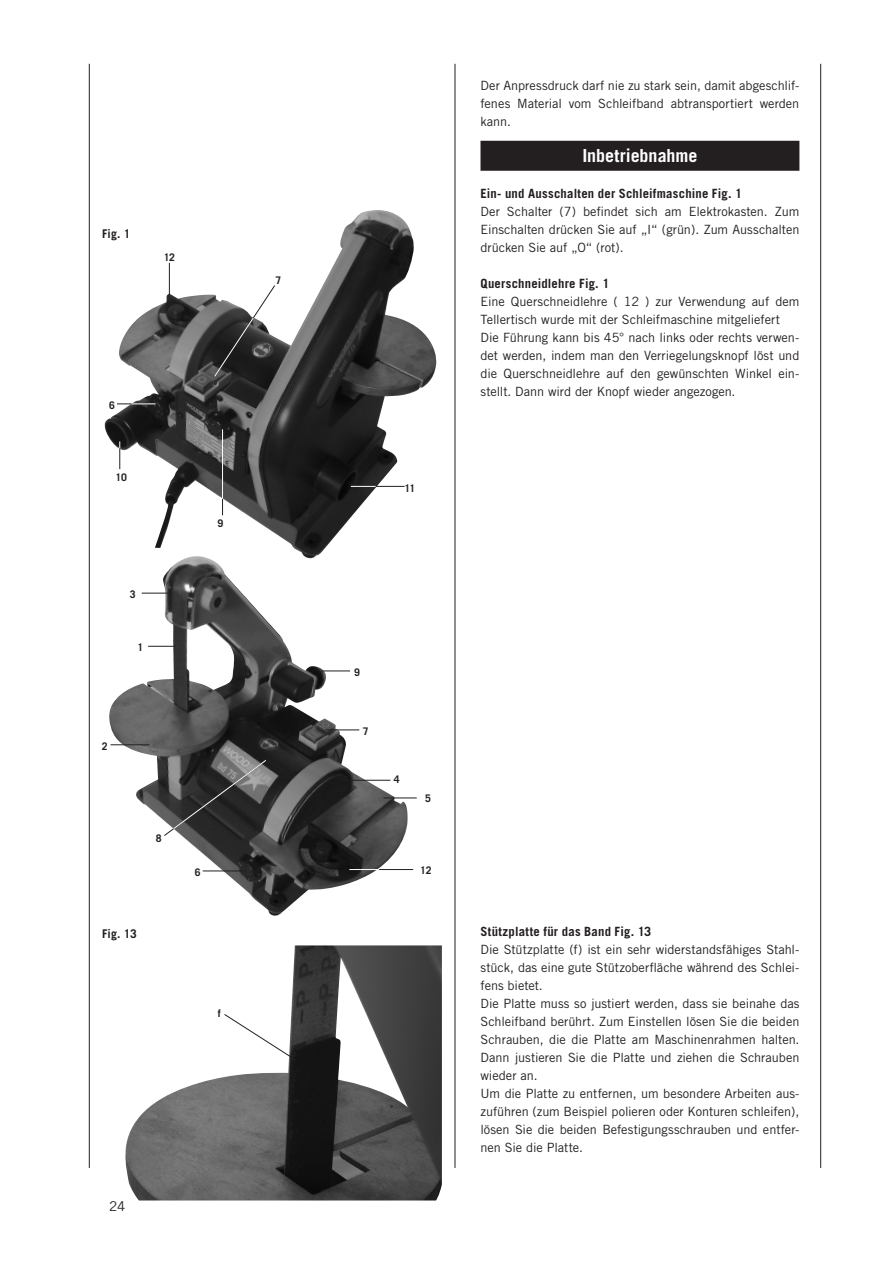
<style>
.page{position:relative;width:893px;height:1263px;background:#fff}
.page>*{position:absolute;margin:0;border:0;box-sizing:border-box;transform-origin:0 0}
.t1{font:700 18px "Trade Gothic";color:#fff}
.t2{font:13.5px "Trade Gothic";color:#231f20}
.t3{font:12.75px/18px "Trade Gothic";letter-spacing:-.005em;color:#231f20;text-align:justify}
.t4{font:700 12.75px "Trade Gothic";letter-spacing:.015em;color:#231f20}
.t5{font:700 12px "Trade Gothic";letter-spacing:.01em;color:#231f20}
.t6{font:700 10.5px "Trade Gothic";letter-spacing:-.04em;color:#231f20}
</style>
<div class="page">
<hr style="left:89px;top:64px;width:1px;height:1104px;background:#231f20">
<hr style="left:455px;top:64px;width:1px;height:1104px;background:#231f20">
<hr style="left:820px;top:64px;width:1px;height:1104px;background:#231f20">
<div style="left:480px;top:141px;width:319px;height:30px;background:#231f20"></div>
<img style="left:104px;top:210px;width:333px;height:346px">
<hr style="left:169px;top:263px;width:1px;height:32px;background:#231f20">
<hr style="left:117px;top:404px;width:39px;height:1px;background:#231f20">
<hr style="left:222px;top:429px;width:1px;height:86px;background:#231f20">
<hr style="left:351px;top:486px;width:54px;height:1px;background:#231f20">
<svg style="left:119px;top:441px;width:2px;height:28px"></svg>
<svg style="left:131px;top:403px;width:25px;height:1px"></svg>
<hr style="left:222px;top:429px;width:1px;height:70px;background:#fff">
<svg style="left:351px;top:486px;width:25px;height:1px"></svg>
<svg style="left:213px;top:285px;width:62px;height:93px"></svg>
<img style="left:109px;top:556px;width:299px;height:360px">
<svg style="left:148px;top:646px;width:28px;height:1px"></svg>
<svg style="left:142px;top:593px;width:29px;height:1px"></svg>
<svg style="left:322px;top:671px;width:28px;height:1px"></svg>
<hr style="left:325px;top:730px;width:34px;height:1px;background:#231f20">
<hr style="left:343px;top:780px;width:47px;height:1px;background:#231f20">
<hr style="left:383px;top:798px;width:34px;height:1px;background:#231f20">
<hr style="left:349px;top:869px;width:64px;height:1px;background:#231f20">
<hr style="left:203px;top:871px;width:43px;height:1px;background:#231f20">
<hr style="left:111px;top:744px;width:39px;height:1px;background:#231f20">
<svg style="left:164px;top:760px;width:102px;height:76px;background:#484848"></svg>
<hr style="left:349px;top:869px;width:30px;height:1px;background:#fff">
<img style="left:125px;top:945px;width:317px;height:255px">
<svg style="left:224px;top:1014px;width:73px;height:47px"></svg>
<p class="t5" style="left:102px;top:226px;width:30px">Fig. 1</p>
<p class="t6" style="left:164px;top:251px;width:13px">12</p>
<p class="t6" style="left:109px;top:399px;width:7px">6</p>
<p class="t6" style="left:116px;top:470px;width:13px">10</p>
<p class="t6" style="left:130px;top:588px;width:7px">3</p>
<p class="t6" style="left:137px;top:641px;width:7px">1</p>
<p class="t6" style="left:217px;top:517px;width:7px">9</p>
<p class="t6" style="left:102px;top:740px;width:7px">2</p>
<p class="t6" style="left:156px;top:831px;width:7px">8</p>
<p class="t5" style="left:102px;top:927px;width:36px">Fig. 13</p>
<p class="t6" style="left:195px;top:866px;width:7px">6</p>
<p class="t6" style="left:218px;top:1006px;width:4px">f</p>
<p class="t6" style="left:276px;top:274px;width:7px">7</p>
<p class="t2" style="left:109px;top:1198px;width:18px">24</p>
<p class="t6" style="left:404px;top:482px;width:12px">11</p>
<p class="t3" style="left:480px;top:76px;width:320px">Der Anpressdruck darf nie zu stark sein, damit abgeschlif&shy;fenes Material vom Schleifband abtransportiert werden kann.</p>
<h1 class="t1" style="left:582px;top:145px;width:117px">Inbetriebnahme</h1>
<p class="t4" style="left:480px;top:186px;width:263px">Ein- und Ausschalten der Schleifmaschine Fig. 1</p>
<p class="t3" style="left:480px;top:202px;width:320px">Der Schalter (7) befindet sich am Elektrokasten. Zum Einschalten drücken Sie auf „I“ (grün). Zum Ausschalten drücken Sie auf „O“ (rot).</p>
<p class="t4" style="left:480px;top:276px;width:130px">Querschneidlehre Fig. 1</p>
<p class="t3" style="left:480px;top:292px;width:320px;text-align:left">Eine Querschneidlehre ( 12 ) zur Verwendung auf dem Tellertisch wurde mit der Schleifmaschine mitgeliefert Die Führung kann bis 45° nach links oder rechts verwen&shy;det werden, indem man den Verriegelungsknopf löst und die Querschneidlehre auf den gewünschten Winkel ein&shy;stellt. Dann wird der Knopf wieder angezogen.</p>
<p class="t6" style="left:354px;top:665px;width:7px">9</p>
<p class="t6" style="left:363px;top:725px;width:7px">7</p>
<p class="t6" style="left:394px;top:772px;width:7px">4</p>
<p class="t6" style="left:425px;top:792px;width:7px">5</p>
<p class="t6" style="left:420px;top:864px;width:13px">12</p>
<p class="t4" style="left:480px;top:924px;width:172px">Stützplatte für das Band Fig. 13</p>
<p class="t3" style="left:480px;top:940px;width:320px;text-align:left">Die Stützplatte (f) ist ein sehr widerstandsfähiges Stahl&shy;stück, das eine gute Stützoberfläche während des Schlei&shy;fens bietet.<br>Die Platte muss so justiert werden, dass sie beinahe das Schleifband berührt. Zum Einstellen lösen Sie die beiden Schrauben, die die Platte am Maschinenrahmen halten.<br>Dann justieren Sie die Platte und ziehen die Schrauben wieder an.<br>Um die Platte zu entfernen, um besondere Arbeiten aus&shy;zuführen (zum Beispiel polieren oder Konturen schleifen), lösen Sie die beiden Befestigungsschrauben und entfer&shy;nen Sie die Platte.</p>
</div>
